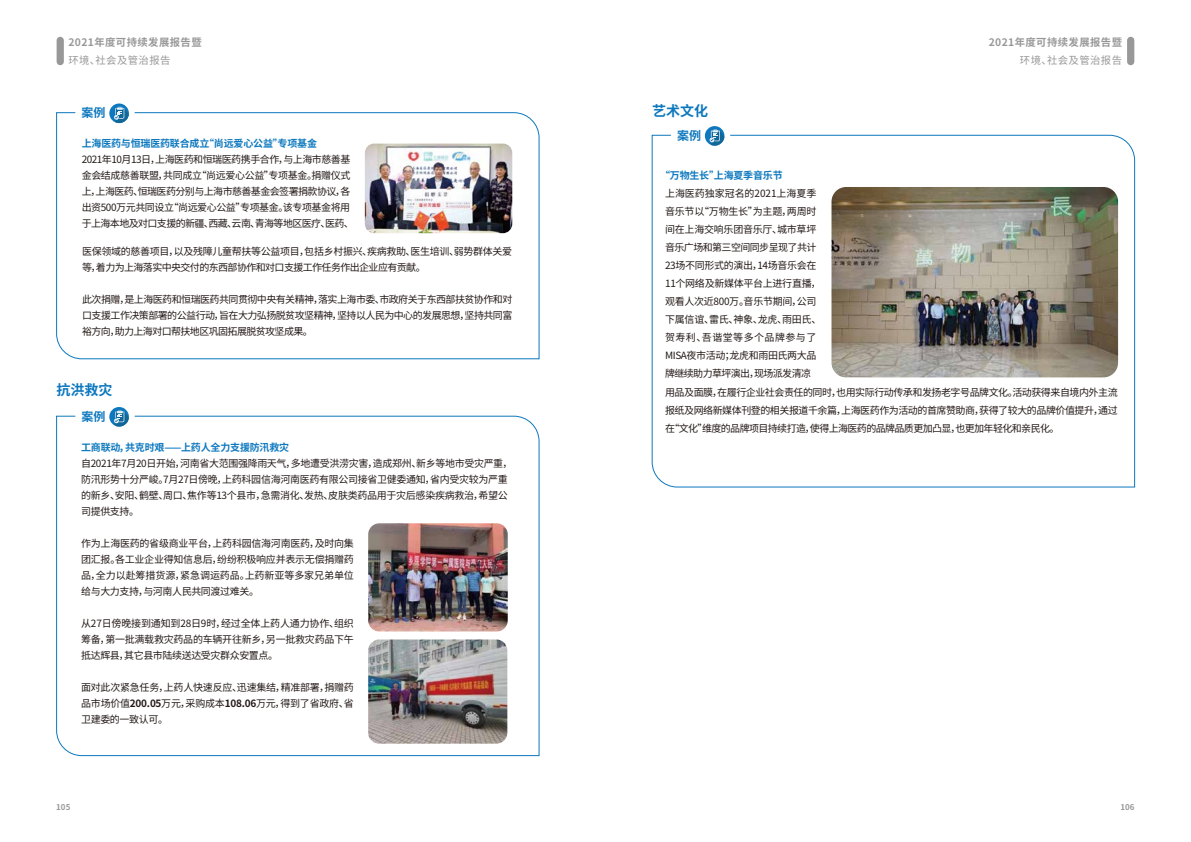
<style>
.page{position:relative;width:1191px;height:842px;background:#fff}
.page>*{position:absolute;margin:0;border:0;box-sizing:border-box;transform-origin:0 0}
.t1{font:700 14px "Source Han Sans CN";color:#0d78be}
.t2{font:700 12px "Source Han Sans CN";color:#0d78be}
.t3{font:700 10.4px "Source Han Sans CN";letter-spacing:.04em;color:#999899}
.t4{font:10.4px "Source Han Sans CN";letter-spacing:.04em;color:#999899}
.t5{font:10px/16px "Source Han Sans CN";letter-spacing:-.035em;color:#221815;text-align:justify}
.t6{font:700 10px "Source Han Sans CN";letter-spacing:-.02em;color:#0d78be}
.t7{font:700 8px "Source Han Sans CN";color:#999899}
.s1{font-weight:700}
</style>
<div class="page">
<div style="left:57px;top:37px;width:7px;height:28px;background:#999899;border-radius:4px"></div>
<div style="left:1127px;top:37px;width:7px;height:28px;background:#999899;border-radius:4px"></div>
<svg style="left:56px;top:112px;width:484px;height:248px"></svg>
<svg style="left:109px;top:104px;width:20px;height:19px"></svg>
<svg style="left:114px;top:107px;width:15px;height:16px"></svg>
<svg style="left:56px;top:415px;width:484px;height:342px"></svg>
<svg style="left:109px;top:407px;width:20px;height:20px"></svg>
<svg style="left:114px;top:410px;width:15px;height:17px"></svg>
<svg style="left:651px;top:134px;width:484px;height:354px"></svg>
<div style="left:705px;top:126px;width:19px;height:20px;background:#0d78be;border-radius:50%"></div>
<svg style="left:709px;top:129px;width:15px;height:17px"></svg>
<img style="left:365px;top:144px;width:147px;height:89px">
<img style="left:368px;top:523px;width:140px;height:109px">
<img style="left:368px;top:640px;width:139px;height:104px">
<img style="left:831px;top:187px;width:287px;height:190px">
<p class="t3" style="left:68px;top:36px;width:135px">2021年度可持续发展报告暨</p>
<p class="t3" style="left:988px;top:36px;width:135px">2021年度可持续发展报告暨</p>
<p class="t4" style="left:68px;top:54px;width:104px">环境、社会及管治报告</p>
<p class="t4" style="left:1020px;top:54px;width:104px">环境、社会及管治报告</p>
<p class="t2" style="left:81px;top:106px;width:25px">案例</p>
<p class="t6" style="left:82px;top:138px;width:237px">上海医药与恒瑞医药联合成立“尚远爱心公益”专项基金</p>
<p class="t5" style="left:82px;top:152px;width:273px;text-align:left">2021年10月13日，上海医药和恒瑞医药携手合作，与上海市慈善基金会结成慈善联盟，共同成立“尚远爱心公益”专项基金。捐赠仪式上，上海医药、恒瑞医药分别与上海市慈善基金会签署捐款协议，各出资500万元共同设立“尚远爱心公益”专项基金。该专项基金将用于上海本地及对口支援的新疆、西藏、云南、青海等地区医疗、医药、</p>
<p class="t5" style="left:82px;top:244px;width:431px">医保领域的慈善项目，以及残障儿童帮扶等公益项目，包括乡村振兴、疾病救助、医生培训、弱势群体关爱等，着力为上海落实中央交付的东西部协作和对口支援工作任务作出企业应有贡献。</p>
<p class="t5" style="left:82px;top:292px;width:432px">此次捐赠，是上海医药和恒瑞医药共同贯彻中央有关精神，落实上海市委、市政府关于东西部扶贫协作和对口支援工作决策部署的公益行动，旨在大力弘扬脱贫攻坚精神，坚持以人民为中心的发展思想，坚持共同富裕方向，助力上海对口帮扶地区巩固拓展脱贫攻坚成果。</p>
<h1 class="t1" style="left:57px;top:382px;width:57px">抗洪救灾</h1>
<p class="t2" style="left:81px;top:410px;width:25px">案例</p>
<p class="t6" style="left:81px;top:442px;width:210px">工商联动，共克时艰⸺上药人全力支援防汛救灾</p>
<p class="t5" style="left:81px;top:456px;width:433px;text-align:left">自2021年7月20日开始，河南省大范围强降雨天气，多地遭受洪涝灾害，造成郑州、新乡等地市受灾严重，防汛形势十分严峻。7月27日傍晚，上药科园信海河南医药有限公司接省卫健委通知，省内受灾较为严重的新乡、安阳、鹤壁、周口、焦作等13个县市，急需消化、发热、皮肤类药品用于灾后感染疾病救治，希望公司提供支持。</p>
<p class="t5" style="left:81px;top:535px;width:274px">作为上海医药的省级商业平台，上药科园信海河南医药，及时向集团汇报。各工业企业得知信息后，纷纷积极响应并表示无偿捐赠药品，全力以赴筹措货源，紧急调运药品。上药新亚等多家兄弟单位给与大力支持，与河南人民共同渡过难关。</p>
<p class="t5" style="left:81px;top:615px;width:274px">从27日傍晚接到通知到28日9时，经过全体上药人通力协作、组织筹备，第一批满载救灾药品的车辆开往新乡，另一批救灾药品下午抵达辉县，其它县市陆续送达受灾群众安置点。</p>
<p class="t5" style="left:81px;top:679px;width:274px">面对此次紧急任务，上药人快速反应、迅速集结，精准部署，捐赠药品市场价值<span class="s1">200.05</span>万元，采购成本<span class="s1">108.06</span>万元，得到了省政府、省卫建委的一致认可。</p>
<h1 class="t1" style="left:652px;top:103px;width:57px">艺术文化</h1>
<p class="t2" style="left:677px;top:129px;width:25px">案例</p>
<p class="t6" style="left:660px;top:170px;width:124px">“万物生长”上海夏季音乐节</p>
<p class="t5" style="left:665px;top:185px;width:158px;line-height:18px;text-align:left">上海医药独家冠名的2021上海夏季音乐节以“万物生长”为主题，两周时间在上海交响乐团音乐厅、城市草坪音乐广场和第三空间同步呈现了共计<br>23场不同形式的演出，14场音乐会在<br>11个网络及新媒体平台上进行直播，观看人次近800万。音乐节期间，公司下属信谊、雷氏、神象、龙虎、雨田氏、贺寿利、吾谐堂等多个品牌参与了<br>MISA夜市活动；龙虎和雨田氏两大品牌继续助力草坪演出，现场派发清凉</p>
<p class="t5" style="left:665px;top:384px;width:454px;line-height:18px">用品及面膜，在履行企业社会责任的同时，也用实际行动传承和发扬老字号品牌文化。活动获得来自境内外主流报纸及网络新媒体刊登的相关报道千余篇，上海医药作为活动的首席赞助商，获得了较大的品牌价值提升，通过在“文化”维度的品牌项目持续打造，使得上海医药的品牌品质更加凸显，也更加年轻化和亲民化。</p>
<p class="t7" style="left:56px;top:802px;width:16px">105</p>
<p class="t7" style="left:1120px;top:802px;width:16px">106</p>
</div>
